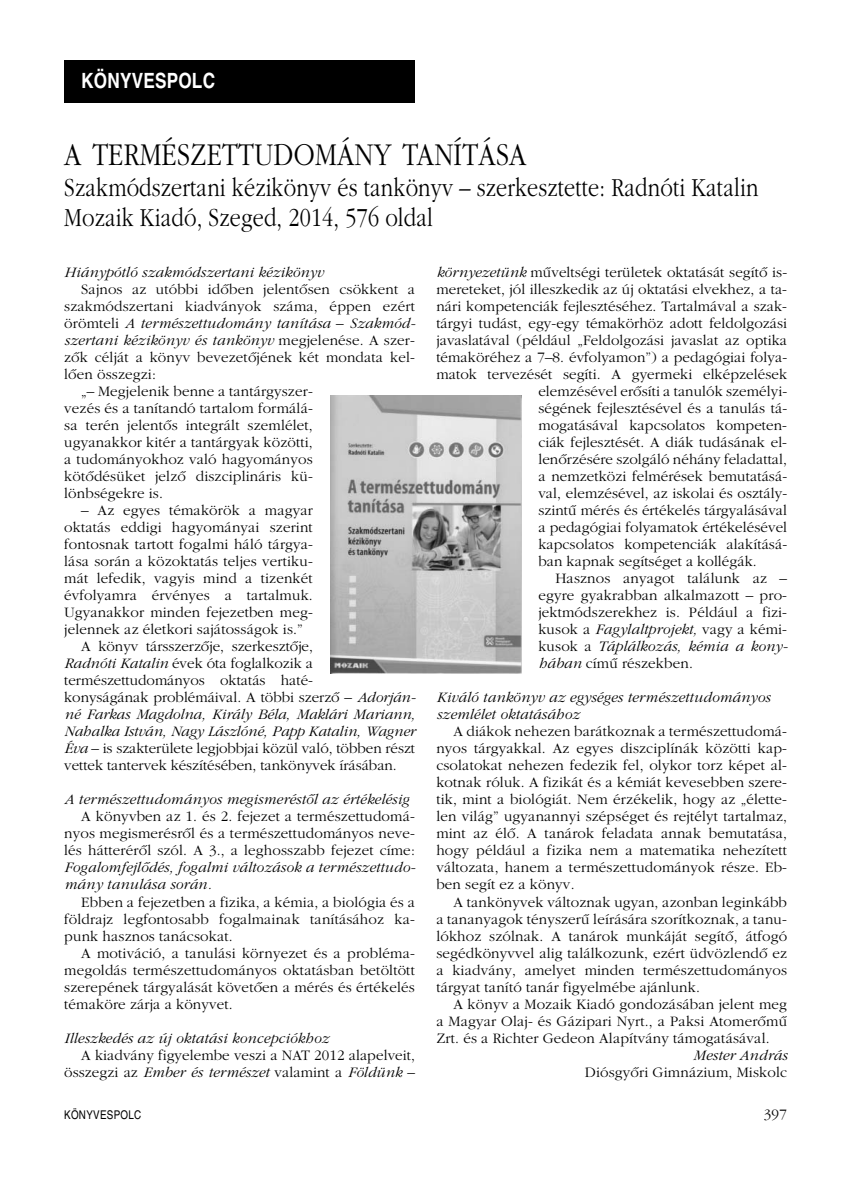
<style>
.page{position:relative;width:851px;height:1183px;background:#fff}
.page>*{position:absolute;margin:0;border:0;box-sizing:border-box;transform-origin:0 0}
.t1{font:300 33px "Garamond";letter-spacing:.01em;color:#000;scale:.82 1}
.t2{font:300 27px/30px "Garamond";letter-spacing:.01em;color:#000;scale:.82 1}
.t3{font:700 21px "Helvetica";letter-spacing:.01em;color:#fff;scale:.82 1}
.t4{font:300 15px/17px "Garamond";letter-spacing:.01em;color:#000;text-align:justify}
.t5{font:italic 300 15px/17px "Garamond";letter-spacing:.01em;color:#000}
.t6{font:12px "Helvetica";letter-spacing:.025em;color:#000;scale:.82 1}
.s1{font-style:normal}
.s2{font-style:italic}
</style>
<div class="page">
<img style="left:330px;top:395px;width:191px;height:278px">
<div style="left:64px;top:60px;width:351px;height:42px;background:#000"></div>
<h3 class="t3" style="left:81px;top:73px;width:165px">KÖNYVESPOLC</h3>
<h1 class="t1" style="left:64px;top:141px;width:565px">A TERMÉSZETTUDOMÁNY TANÍTÁSA</h1>
<h2 class="t2" style="left:64px;top:175px;width:848px">Szakmódszertani kézikönyv és tankönyv – szerkesztette: Radnóti Katalin<br>Mozaik Kiadó, Szeged, 2014, 576 oldal</h2>
<p class="t5" style="left:64px;top:265px;width:261px">Hiánypótló szakmódszertani kézikönyv</p>
<p class="t4" style="left:81px;top:281px;width:335px">Sajnos az utóbbi idôben jelentôsen csökkent a</p>
<p class="t4" style="left:64px;top:299px;width:352px">szakmódszertani kiadványok száma, éppen ezért</p>
<p class="t5" style="left:64px;top:316px;width:351px"><span class="s1">örömteli</span> A természettudomány tanítása – Szakmód-</p>
<p class="t5" style="left:64px;top:333px;width:352px">szertani kézikönyv és tankönyv <span class="s1">megjelenése. A szer-</span></p>
<p class="t4" style="left:64px;top:350px;width:352px">zôk célját a könyv bevezetôjének két mondata kel-</p>
<p class="t4" style="left:64px;top:367px;width:93px">lôen összegzi:</p>
<p class="t4" style="left:81px;top:384px;width:233px">„– Megjelenik benne a tantárgyszer-</p>
<p class="t4" style="left:64px;top:401px;width:250px">vezés és a tanítandó tartalom formálá-</p>
<p class="t4" style="left:64px;top:418px;width:250px">sa terén jelentôs integrált szemlélet,</p>
<p class="t4" style="left:64px;top:435px;width:250px">ugyanakkor kitér a tantárgyak közötti,</p>
<p class="t4" style="left:64px;top:452px;width:250px">a tudományokhoz való hagyományos</p>
<p class="t4" style="left:64px;top:469px;width:250px">kötôdésüket jelzô diszciplináris kü-</p>
<p class="t4" style="left:64px;top:486px;width:100px">lönbségekre is.</p>
<p class="t4" style="left:81px;top:503px;width:233px">– Az egyes témakörök a magyar</p>
<p class="t4" style="left:64px;top:520px;width:250px">oktatás eddigi hagyományai szerint</p>
<p class="t4" style="left:64px;top:537px;width:250px">fontosnak tartott fogalmi háló tárgya-</p>
<p class="t4" style="left:64px;top:554px;width:250px">lása során a közoktatás teljes vertiku-</p>
<p class="t4" style="left:64px;top:571px;width:250px">mát lefedik, vagyis mind a tizenkét</p>
<p class="t4" style="left:64px;top:588px;width:250px">évfolyamra érvényes a tartalmuk.</p>
<p class="t4" style="left:64px;top:605px;width:250px">Ugyanakkor minden fejezetben meg-</p>
<p class="t4" style="left:64px;top:622px;width:240px">jelennek az életkori sajátosságok is.”</p>
<p class="t4" style="left:81px;top:639px;width:233px">A könyv társszerzôje, szerkesztôje,</p>
<p class="t4" style="left:64px;top:656px;width:250px"><span class="s2">Radnóti Katalin</span> évek óta foglalkozik a</p>
<p class="t4" style="left:64px;top:673px;width:250px">természettudományos oktatás haté-</p>
<p class="t4" style="left:64px;top:690px;width:352px">konyságának problémáival. A többi szerzô – <span class="s2">Adorján-</span></p>
<p class="t5" style="left:64px;top:707px;width:352px">né Farkas Magdolna, Király Béla, Maklári Mariann,</p>
<p class="t5" style="left:64px;top:724px;width:352px">Nahalka István, Nagy Lászlóné, Papp Katalin, Wagner</p>
<p class="t4" style="left:64px;top:741px;width:352px"><span class="s2">Éva</span> – is szakterülete legjobbjai közül való, többen részt</p>
<p class="t4" style="left:64px;top:758px;width:334px">vettek tantervek készítésében, tankönyvek írásában.</p>
<p class="t5" style="left:64px;top:792px;width:346px">A természettudományos megismeréstôl az értékelésig</p>
<p class="t4" style="left:64px;top:809px;width:352px;text-indent:17px">A könyvben az 1. és 2. fejezet a természettudomá&shy;nyos megismerésrôl és a természettudományos neve&shy;lés hátterérôl szól. A 3., a leghosszabb fejezet címe:</p>
<p class="t5" style="left:64px;top:860px;width:351px">Fogalomfejlôdés, fogalmi változások a természettudo&shy;mány tanulása során.</p>
<p class="t4" style="left:64px;top:894px;width:352px;text-indent:17px">Ebben a fejezetben a fizika, a kémia, a biológia és a földrajz legfontosabb fogalmainak tanításához ka&shy;punk hasznos tanácsokat.</p>
<p class="t4" style="left:64px;top:945px;width:352px;text-indent:17px">A motiváció, a tanulási környezet és a probléma&shy;megoldás természettudományos oktatásban betöltött szerepének tárgyalását követôen a mérés és értékelés témaköre zárja a könyvet.</p>
<p class="t5" style="left:64px;top:1030px;width:266px">Illeszkedés az új oktatási koncepciókhoz</p>
<p class="t4" style="left:64px;top:1047px;width:352px;text-align:right">A kiadvány figyelembe veszi a NAT 2012 alapelveit, összegzi az <span class="s2">Ember és természet</span> valamint a <span class="s2">Földünk –</span></p>
<p class="t4" style="left:436px;top:264px;width:352px"><span class="s2">környezetünk</span> mûveltségi területek oktatását segítô is-</p>
<p class="t4" style="left:436px;top:281px;width:352px">mereteket, jól illeszkedik az új oktatási elvekhez, a ta-</p>
<p class="t4" style="left:436px;top:299px;width:352px">nári kompetenciák fejlesztéséhez. Tartalmával a szak-</p>
<p class="t4" style="left:436px;top:316px;width:352px">tárgyi tudást, egy-egy témakörhöz adott feldolgozási</p>
<p class="t4" style="left:436px;top:333px;width:352px">javaslatával (például „Feldolgozási javaslat az optika</p>
<p class="t4" style="left:436px;top:350px;width:352px">témaköréhez a 7–8. évfolyamon”) a pedagógiai folya-</p>
<p class="t4" style="left:436px;top:367px;width:352px">matok tervezését segíti. A gyermeki elképzelések</p>
<p class="t4" style="left:538px;top:384px;width:250px">elemzésével erôsíti a tanulók személyi-</p>
<p class="t4" style="left:538px;top:401px;width:250px">ségének fejlesztésével és a tanulás tá-</p>
<p class="t4" style="left:538px;top:418px;width:250px">mogatásával kapcsolatos kompeten-</p>
<p class="t4" style="left:538px;top:435px;width:250px">ciák fejlesztését. A diák tudásának el-</p>
<p class="t4" style="left:538px;top:452px;width:250px">lenôrzésére szolgáló néhány feladattal,</p>
<p class="t4" style="left:538px;top:469px;width:250px">a nemzetközi felmérések bemutatásá-</p>
<p class="t4" style="left:538px;top:486px;width:250px">val, elemzésével, az iskolai és osztály-</p>
<p class="t4" style="left:538px;top:503px;width:250px">szintû mérés és értékelés tárgyalásával</p>
<p class="t4" style="left:538px;top:520px;width:250px">a pedagógiai folyamatok értékelésével</p>
<p class="t4" style="left:538px;top:537px;width:250px">kapcsolatos kompetenciák alakításá-</p>
<p class="t4" style="left:538px;top:554px;width:220px">ban kapnak segítséget a kollégák.</p>
<p class="t4" style="left:555px;top:571px;width:233px">Hasznos anyagot találunk az –</p>
<p class="t4" style="left:538px;top:588px;width:250px">egyre gyakrabban alkalmazott – pro-</p>
<p class="t4" style="left:538px;top:605px;width:250px">jektmódszerekhez is. Például a fizi-</p>
<p class="t4" style="left:538px;top:622px;width:250px">kusok a <span class="s2">Fagylaltprojekt,</span> vagy a kémi-</p>
<p class="t5" style="left:538px;top:639px;width:249px"><span class="s1">kusok a</span> Táplálkozás, kémia a kony-</p>
<p class="t4" style="left:538px;top:656px;width:156px"><span class="s2">hában</span> címû részekben.</p>
<p class="t5" style="left:436px;top:690px;width:335px">Kiváló tankönyv az egységes természettudományos szemlélet oktatásához</p>
<p class="t4" style="left:436px;top:724px;width:352px;text-indent:17px">A diákok nehezen barátkoznak a természettudomá&shy;nyos tárgyakkal. Az egyes diszciplínák közötti kap&shy;csolatokat nehezen fedezik fel, olykor torz képet al&shy;kotnak róluk. A fizikát és a kémiát kevesebben szere&shy;tik, mint a biológiát. Nem érzékelik, hogy az „élette&shy;len világ” ugyanannyi szépséget és rejtélyt tartalmaz, mint az élô. A tanárok feladata annak bemutatása, hogy például a fizika nem a matematika nehezített változata, hanem a természettudományok része. Eb&shy;ben segít ez a könyv.</p>
<p class="t4" style="left:436px;top:894px;width:352px;text-indent:17px">A tankönyvek változnak ugyan, azonban leginkább a tananyagok tényszerû leírására szorítkoznak, a tanu&shy;lókhoz szólnak. A tanárok munkáját segítô, átfogó segédkönyvvel alig találkozunk, ezért üdvözlendô ez a kiadvány, amelyet minden természettudományos tárgyat tanító tanár figyelmébe ajánlunk.</p>
<p class="t4" style="left:436px;top:996px;width:352px;text-indent:17px">A könyv a Mozaik Kiadó gondozásában jelent meg a Magyar Olaj- és Gázipari Nyrt., a Paksi Atomerômû Zrt. és a Richter Gedeon Alapítvány támogatásával.</p>
<p class="t5" style="left:693px;top:1047px;width:95px">Mester András</p>
<p class="t4" style="left:585px;top:1064px;width:204px">Diósgyôri Gimnázium, Miskolc</p>
<p class="t6" style="left:64px;top:1110px;width:95px">KÖNYVESPOLC</p>
<p class="t4" style="left:764px;top:1106px;width:25px">397</p>
</div>
